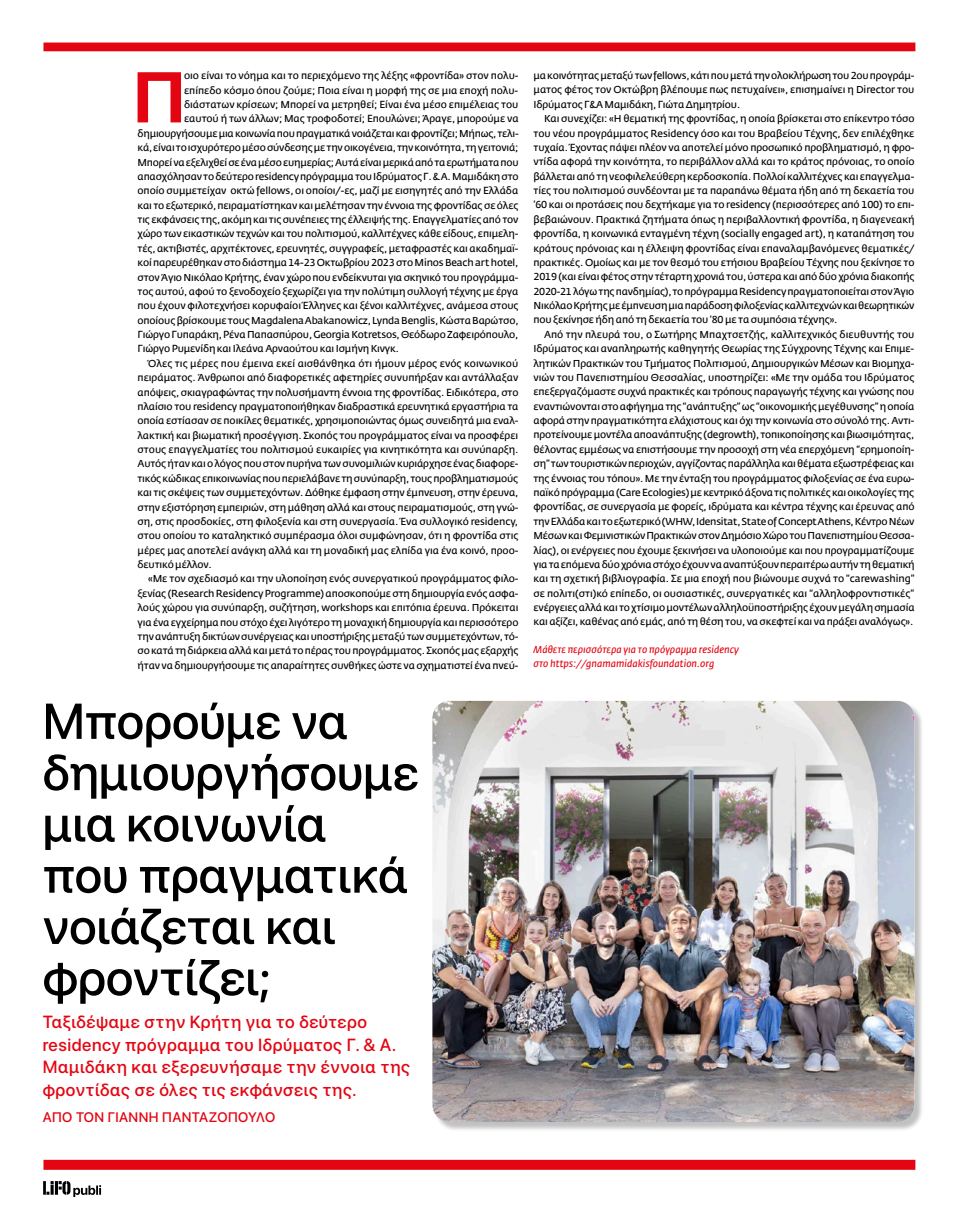
<style>
.page{position:relative;width:957px;height:1223px;background:#fff}
.page>*{position:absolute;margin:0;border:0;box-sizing:border-box;transform-origin:0 0}
.t1{font:700 71.25px "SF Pro Display";color:#e30612}
.t2{font:50px/51.2px "SF Pro";letter-spacing:-.005em;color:#000}
.t3{font:17.5px/22.5px "SF Pro";letter-spacing:.03em;color:#e30612}
.t4{font:13.75px "SF Pro";letter-spacing:.03em;color:#e30612}
.t5{font:10px/14.4px "Fedra Sans Greek Normal TF";letter-spacing:-.015em;color:#000;text-align:justify}
.t6{font:italic 10px/13.8px "Fedra Sans Greek";color:#e30612}
.t7{font:10px "Fedra Sans Greek Normal TF";letter-spacing:.005em;color:#000}
</style>
<div class="page">
<div style="left:433px;top:702px;width:491px;height:429px;background:#000;opacity:.25"></div>
<img style="left:432px;top:701px;width:482px;height:420px">
<svg style="left:43px;top:1181px;width:58px;height:15px"></svg>
<div style="left:43px;top:43px;width:872px;height:8px;background:#e30612"></div>
<div style="left:43px;top:1159px;width:872px;height:10px;background:#e30612"></div>
<h1 class="t1" style="left:133px;top:56px;width:53px">Π</h1>
<p class="t5" style="left:184px;top:69px;width:336px">οιο είναι το νόημα και το περιεχόμενο της λέξης «φροντίδα» στον πολυ-</p>
<p class="t5" style="left:184px;top:83px;width:336px">επίπεδο κόσμο όπου ζούμε; Ποια είναι η μορφή της σε μια εποχή πολυ-</p>
<p class="t5" style="left:184px;top:98px;width:336px">διάστατων κρίσεων; Μπορεί να μετρηθεί; Είναι ένα μέσο επιμέλειας του</p>
<p class="t5" style="left:184px;top:112px;width:336px">εαυτού ή των άλλων; Μας τροφοδοτεί; Επουλώνει; Άραγε, μπορούμε να</p>
<p class="t5" style="left:138px;top:126px;width:383px">δημιουργήσουμε μια κοινωνία που πραγματικά νοιάζεται και φροντίζει; Μήπως, τελι-</p>
<p class="t5" style="left:138px;top:141px;width:382px">κά, είναι το ισχυρότερο μέσο σύνδεσης με την οικογένεια, την κοινότητα, τη γειτονιά;</p>
<p class="t5" style="left:138px;top:155px;width:382px">Μπορεί να εξελιχθεί σε ένα μέσο ευημερίας; Αυτά είναι μερικά από τα ερωτήματα που</p>
<p class="t5" style="left:138px;top:169px;width:382px">απασχόλησαν το δεύτερο residency πρόγραμμα του Ιδρύματος Γ. &amp; Α. Μαμιδάκη στο</p>
<p class="t5" style="left:138px;top:184px;width:382px">οποίο συμμετείχαν οκτώ fellows, οι οποίοι/-ες, μαζί με εισηγητές από την Ελλάδα</p>
<p class="t5" style="left:138px;top:198px;width:382px">και το εξωτερικό, πειραματίστηκαν και μελέτησαν την έννοια της φροντίδας σε όλες</p>
<p class="t5" style="left:138px;top:213px;width:382px">τις εκφάνσεις της, ακόμη και τις συνέπειες της έλλειψής της. Επαγγελματίες από τον</p>
<p class="t5" style="left:138px;top:227px;width:382px">χώρο των εικαστικών τεχνών και του πολιτισμού, καλλιτέχνες κάθε είδους, επιμελη-</p>
<p class="t5" style="left:138px;top:241px;width:382px">τές, ακτιβιστές, αρχιτέκτονες, ερευνητές, συγγραφείς, μεταφραστές και ακαδημαϊ-</p>
<p class="t5" style="left:138px;top:256px;width:382px">κοί παρευρέθηκαν στο διάστημα 14-23 Οκτωβρίου 2023 στο Minos Beach art hotel,</p>
<p class="t5" style="left:138px;top:270px;width:382px">στον Άγιο Νικόλαο Κρήτης, έναν χώρο που ενδείκνυται για σκηνικό του προγράμμα-</p>
<p class="t5" style="left:138px;top:284px;width:382px">τος αυτού, αφού το ξενοδοχείο ξεχωρίζει για την πολύτιμη συλλογή τέχνης με έργα</p>
<p class="t5" style="left:138px;top:299px;width:383px">που έχουν φιλοτεχνήσει κορυφαίοι Έλληνες και ξένοι καλλιτέχνες, ανάμεσα στους</p>
<p class="t5" style="left:138px;top:313px;width:382px">οποίους βρίσκουμε τους Magdalena Abakanowicz, Lynda Benglis, Κώστα Βαρώτσο,</p>
<p class="t5" style="left:138px;top:328px;width:382px">Γιώργο Γυπαράκη, Ρένα Παπασπύρου, Georgia Kotretsos, Θεόδωρο Ζαφειρόπουλο,</p>
<p class="t5" style="left:138px;top:342px;width:263px">Γιώργο Ρυμενίδη και Ιλεάνα Αρναούτου και Ισμήνη Κινγκ.</p>
<p class="t7" style="left:148px;top:358px;width:372px">Όλες τις μέρες που έμεινα εκεί αισθάνθηκα ότι ήμουν μέρος ενός κοινωνικού</p>
<p class="t5" style="left:138px;top:371px;width:382px">πειράματος. Άνθρωποι από διαφορετικές αφετηρίες συνυπήρξαν και αντάλλαξαν</p>
<p class="t5" style="left:138px;top:385px;width:382px">απόψεις, σκιαγραφώντας την πολυσήμαντη έννοια της φροντίδας. Ειδικότερα, στο</p>
<p class="t5" style="left:138px;top:399px;width:382px">πλαίσιο του residency πραγματοποιήθηκαν διαδραστικά ερευνητικά εργαστήρια τα</p>
<p class="t5" style="left:138px;top:414px;width:382px">οποία εστίασαν σε ποικίλες θεματικές, χρησιμοποιώντας όμως συνειδητά μια εναλ-</p>
<p class="t5" style="left:138px;top:428px;width:382px">λακτική και βιωματική προσέγγιση. Σκοπός του προγράμματος είναι να προσφέρει</p>
<p class="t5" style="left:138px;top:442px;width:382px">στους επαγγελματίες του πολιτισμού ευκαιρίες για κινητικότητα και συνύπαρξη.</p>
<p class="t5" style="left:138px;top:457px;width:382px">Αυτός ήταν και ο λόγος που στον πυρήνα των συνομιλιών κυριάρχησε ένας διαφορε-</p>
<p class="t5" style="left:138px;top:471px;width:382px">τικός κώδικας επικοινωνίας που περιελάβανε τη συνύπαρξη, τους προβληματισμούς</p>
<p class="t5" style="left:138px;top:486px;width:382px">και τις σκέψεις των συμμετεχόντων. Δόθηκε έμφαση στην έμπνευση, στην έρευνα,</p>
<p class="t5" style="left:138px;top:500px;width:382px">στην εξιστόρηση εμπειριών, στη μάθηση αλλά και στους πειραματισμούς, στη γνώ-</p>
<p class="t5" style="left:138px;top:514px;width:382px">ση, στις προσδοκίες, στη φιλοξενία και στη συνεργασία. Ένα συλλογικό residency,</p>
<p class="t5" style="left:138px;top:529px;width:382px">στου οποίου το καταληκτικό συμπέρασμα όλοι συμφώνησαν, ότι η φροντίδα στις</p>
<p class="t5" style="left:138px;top:543px;width:382px">μέρες μας αποτελεί ανάγκη αλλά και τη μοναδική μας ελπίδα για ένα κοινό, προο-</p>
<p class="t5" style="left:138px;top:557px;width:76px">δευτικό μέλλον.</p>
<p class="t5" style="left:148px;top:572px;width:372px">«Με τον σχεδιασμό και την υλοποίηση ενός συνεργατικού προγράμματος φιλο-</p>
<p class="t5" style="left:138px;top:586px;width:382px">ξενίας (Research Residency Programme) αποσκοπούμε στη δημιουργία ενός ασφα-</p>
<p class="t5" style="left:138px;top:601px;width:382px">λούς χώρου για συνύπαρξη, συζήτηση, workshops και επιτόπια έρευνα. Πρόκειται</p>
<p class="t5" style="left:138px;top:615px;width:382px">για ένα εγχείρημα που στόχο έχει λιγότερο τη μοναχική δημιουργία και περισσότερο</p>
<p class="t5" style="left:138px;top:629px;width:382px">την ανάπτυξη δικτύων συνέργειας και υποστήριξης μεταξύ των συμμετεχόντων, τό-</p>
<p class="t5" style="left:138px;top:644px;width:383px">σο κατά τη διάρκεια αλλά και μετά το πέρας του προγράμματος. Σκοπός μας εξαρχής</p>
<p class="t5" style="left:138px;top:658px;width:382px">ήταν να δημιουργήσουμε τις απαραίτητες συνθήκες ώστε να σχηματιστεί ένα πνεύ-</p>
<h2 class="t2" style="left:43px;top:696px;width:377px">Μπορούμε να δημιουργήσουμε μια κοινωνία που πραγματικά νοιάζεται και φροντίζει;</h2>
<h3 class="t3" style="left:43px;top:1011px;width:369px">Ταξιδέψαμε στην Κρήτη για το δεύτερο residency πρόγραμμα του Ιδρύματος Γ. &amp; Α.<br>Μαμιδάκη και εξερευνήσαμε την έννοια της φροντίδας σε όλες τις εκφάνσεις της.</h3>
<h3 class="t4" style="left:43px;top:1109px;width:233px">ΑΠΌ ΤΟΝ ΓΙΆΝΝΗ ΠΑΝΤΑΖΌΠΟΥΛΟ</h3>
<p class="t5" style="left:533px;top:69px;width:382px">μα κοινότητας μεταξύ των fellows, κάτι που μετά την ολοκλήρωση του 2ου προγράμ&shy;ματος φέτος τον Οκτώβρη βλέπουμε πως πετυχαίνει», επισημαίνει η Director του Ιδρύματος Γ&amp;Α Μαμιδάκη, Γιώτα Δημητρίου.</p>
<p class="t5" style="left:533px;top:112px;width:382px;text-indent:11px">Και συνεχίζει: «Η θεματική της φροντίδας, η οποία βρίσκεται στο επίκεντρο τόσο του νέου προγράμματος Residency όσο και του Βραβείου Τέχνης, δεν επιλέχθηκε τυχαία. Έχοντας πάψει πλέον να αποτελεί μόνο προσωπικό προβληματισμό, η φρο&shy;ντίδα αφορά την κοινότητα, το περιβάλλον αλλά και το κράτος πρόνοιας, το οποίο βάλλεται από τη νεοφιλελεύθερη κερδοσκοπία. Πολλοί καλλιτέχνες και επαγγελμα&shy;τίες του πολιτισμού συνδέονται με τα παραπάνω θέματα ήδη από τη δεκαετία του ’60 και οι προτάσεις που δεχτήκαμε για το residency (περισσότερες από 100) το επι&shy;βεβαιώνουν. Πρακτικά ζητήματα όπως η περιβαλλοντική φροντίδα, η διαγενεακή φροντίδα, η κοινωνικά ενταγμένη τέχνη (socially engaged art), η καταπάτηση του κράτους πρόνοιας και η έλλειψη φροντίδας είναι επαναλαμβανόμενες θεματικές/ πρακτικές. Ομοίως και με τον θεσμό του ετήσιου Βραβείου Τέχνης που ξεκίνησε το 2019 (και είναι φέτος στην τέταρτη χρονιά του, ύστερα και από δύο χρόνια διακοπής 2020-21 λόγω της πανδημίας), το πρόγραμμα Residency πραγματοποιείται στον Άγιο Νικόλαο Κρήτης με έμπνευση μια παράδοση φιλοξενίας καλλιτεχνών και θεωρητικών που ξεκίνησε ήδη από τη δεκαετία του ’80 με τα συμπόσια τέχνης».</p>
<p class="t5" style="left:533px;top:327px;width:383px;text-indent:11px">Από την πλευρά του, ο Σωτήρης Μπαχτσετζής, καλλιτεχνικός διευθυντής του Ιδρύματος και αναπληρωτής καθηγητής Θεωρίας της Σύγχρονης Τέχνης και Επιμε&shy;λητικών Πρακτικών του Τμήματος Πολιτισμού, Δημιουργικών Μέσων και Βιομηχα&shy;νιών του Πανεπιστημίου Θεσσαλίας, υποστηρίζει: «Με την ομάδα του Ιδρύματος επεξεργαζόμαστε συχνά πρακτικές και τρόπους παραγωγής τέχνης και γνώσης που εναντιώνονται στο αφήγημα της “ανάπτυξης” ως “οικονομικής μεγέθυνσης” η οποία αφορά στην πραγματικότητα ελάχιστους και όχι την κοινωνία στο σύνολό της. Αντι&shy;προτείνουμε μοντέλα αποανάπτυξης (degrowth), τοπικοποίησης και βιωσιμότητας, θέλοντας εμμέσως να επιστήσουμε την προσοχή στη νέα επερχόμενη “ερημοποίη&shy;ση” των τουριστικών περιοχών, αγγίζοντας παράλληλα και θέματα εξωστρέφειας και της έννοιας του τόπου». Με την ένταξη του προγράμματος φιλοξενίας σε ένα ευρω&shy;παϊκό πρόγραμμα (Care Ecologies) με κεντρικό άξονα τις πολιτικές και οικολογίες της φροντίδας, σε συνεργασία με φορείς, ιδρύματα και κέντρα τέχνης και έρευνας από την Ελλάδα και το εξωτερικό (WHW, Idensitat, State of Concept Athens, Κέντρο Νέων Μέσων και Φεμινιστικών Πρακτικών στον Δημόσιο Χώρο του Πανεπιστημίου Θεσσα&shy;λίας), οι ενέργειες που έχουμε ξεκινήσει να υλοποιούμε και που προγραμματίζουμε για τα επόμενα δύο χρόνια στόχο έχουν να αναπτύξουν περαιτέρω αυτήν τη θεματική και τη σχετική βιβλιογραφία. Σε μια εποχή που βιώνουμε συχνά το “carewashing” σε πολιτι(στι)κό επίπεδο, οι ουσιαστικές, συνεργατικές και “αλληλοφροντιστικές” ενέργειες αλλά και το χτίσιμο μοντέλων αλληλοϋποστήριξης έχουν μεγάλη σημασία και αξίζει, καθένας από εμάς, από τη θέση του, να σκεφτεί και να πράξει αναλόγως».</p>
<p class="t6" style="left:533px;top:643px;width:207px">Μάθετε περισσότερα για το πρόγραμμα residency στο https://gnamamidakisfoundation.org</p>
</div>
